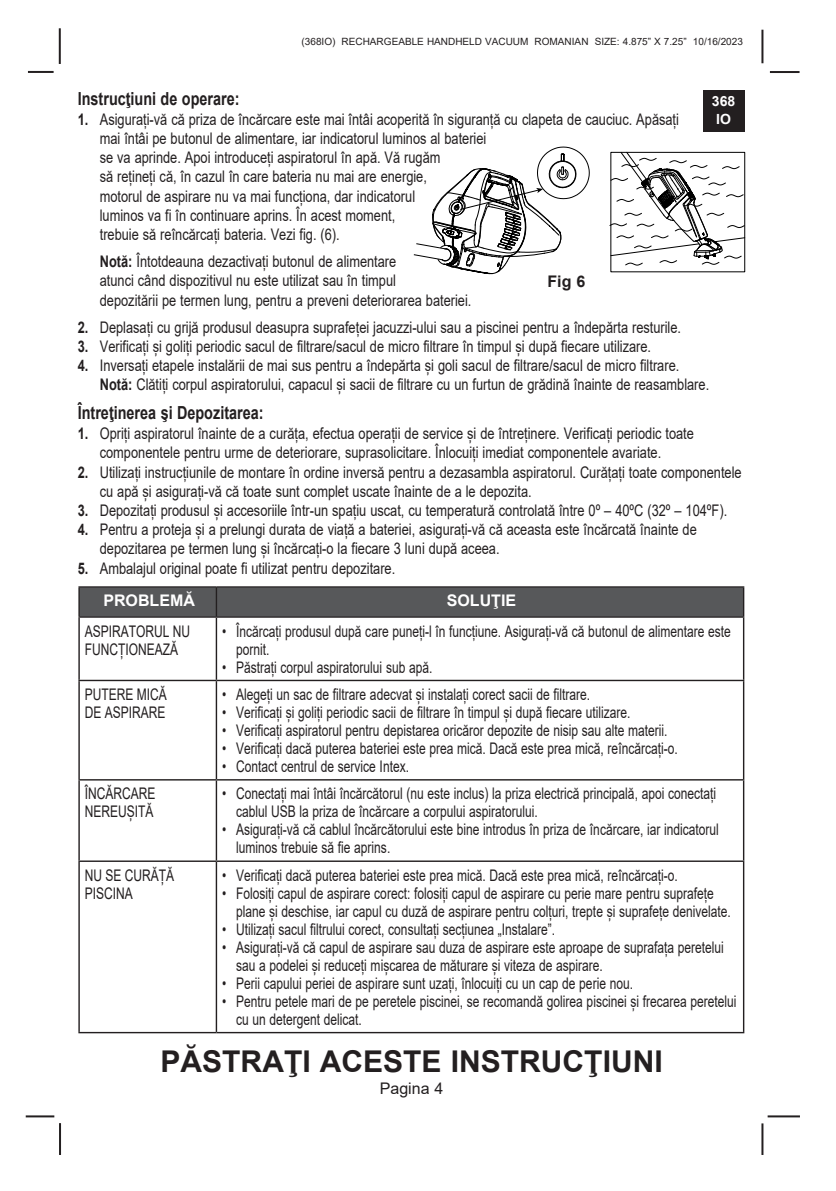
<style>
.page{position:relative;width:836px;height:1191px;background:#fff}
.page>*{position:absolute;margin:0;border:0;box-sizing:border-box;transform-origin:0 0}
.t1{font:700 30px "Arial";color:#231f20}
.t2{font:700 18px "Arial";color:#231f20;scale:.8 1}
.t3{font:16px "Arial";color:#231f20;scale:.8 1}
.t4{font:16px "Arial";color:#231f20;scale:.75 1}
.t5{font:700 16px "Arial";color:#fff}
.t6{font:16px "Arial";color:#231f20}
.t7{font:700 16px "Arial";color:#231f20}
.t8{font:700 14px/18px "Arial";color:#fff;text-align:center}
.t9{font:10px "Arial";color:#231f20}
.s1{font-weight:700}
</style>
<div class="page">
<hr style="left:767px;top:1115px;width:32px;height:2px;background:#231f20">
<hr style="left:769px;top:71px;width:30px;height:2px;background:#231f20">
<hr style="left:761px;top:30px;width:2px;height:33px;background:#231f20">
<hr style="left:761px;top:1123px;width:2px;height:32px;background:#231f20">
<hr style="left:28px;top:71px;width:26px;height:2px;background:#231f20">
<hr style="left:59px;top:28px;width:2px;height:36px;background:#231f20">
<hr style="left:59px;top:1123px;width:2px;height:32px;background:#231f20">
<hr style="left:26px;top:1115px;width:28px;height:2px;background:#231f20">
<hr style="left:78px;top:617px;width:2px;height:63px;background:#231f20">
<hr style="left:216px;top:617px;width:1px;height:63px;background:#231f20">
<hr style="left:742px;top:617px;width:2px;height:63px;background:#231f20">
<hr style="left:78px;top:680px;width:138px;height:1px;background:#231f20">
<hr style="left:78px;top:681px;width:2px;height:98px;background:#231f20">
<hr style="left:216px;top:680px;width:528px;height:1px;background:#231f20">
<hr style="left:216px;top:681px;width:1px;height:98px;background:#231f20">
<hr style="left:742px;top:681px;width:2px;height:98px;background:#231f20">
<hr style="left:78px;top:779px;width:138px;height:1px;background:#231f20">
<hr style="left:78px;top:780px;width:2px;height:80px;background:#231f20">
<hr style="left:216px;top:779px;width:528px;height:1px;background:#231f20">
<hr style="left:216px;top:780px;width:1px;height:80px;background:#231f20">
<hr style="left:742px;top:780px;width:2px;height:80px;background:#231f20">
<hr style="left:78px;top:860px;width:138px;height:2px;background:#231f20">
<hr style="left:78px;top:862px;width:2px;height:170px;background:#231f20">
<hr style="left:216px;top:860px;width:528px;height:2px;background:#231f20">
<hr style="left:216px;top:862px;width:1px;height:170px;background:#231f20">
<hr style="left:742px;top:862px;width:2px;height:170px;background:#231f20">
<hr style="left:78px;top:1032px;width:138px;height:1px;background:#231f20">
<hr style="left:216px;top:1032px;width:528px;height:1px;background:#231f20">
<hr style="left:78px;top:587px;width:2px;height:29px;background:#231f20">
<hr style="left:78px;top:586px;width:138px;height:1px;background:#231f20">
<hr style="left:216px;top:586px;width:528px;height:1px;background:#231f20">
<div style="left:79px;top:587px;width:663px;height:29px;background:#57585a"></div>
<hr style="left:742px;top:587px;width:2px;height:29px;background:#231f20">
<hr style="left:78px;top:616px;width:138px;height:1px;background:#231f20">
<hr style="left:216px;top:616px;width:528px;height:1px;background:#231f20">
<svg style="left:609px;top:90px;width:136px;height:183px"></svg>
<svg style="left:413px;top:146px;width:176px;height:128px"></svg>
<p class="t9" style="left:301px;top:35px;width:442px">(368IO) RECHARGEABLE HANDHELD VACUUM ROMANIAN SIZE: 4.875” X 7.25” 10/16/2023</p>
<p class="t2" style="left:78px;top:86px;width:204px">Instrucţiuni de operare:</p>
<p class="t3" style="left:78px;top:108px;width:752px"><span class="s1">1.</span> Asigurați-vă că priza de încărcare este mai întâi acoperită în siguranță cu clapeta de cauciuc. Apăsați</p>
<p class="t3" style="left:100px;top:127px;width:484px">mai întâi pe butonul de alimentare, iar indicatorul luminos al bateriei</p>
<p class="t3" style="left:100px;top:146px;width:427px">se va aprinde. Apoi introduceți aspiratorul în apă. Vă rugăm</p>
<p class="t3" style="left:100px;top:166px;width:410px">să rețineți că, în cazul în care bateria nu mai are energie,</p>
<p class="t3" style="left:100px;top:185px;width:395px">motorul de aspirare nu va mai funcționa, dar indicatorul</p>
<p class="t3" style="left:100px;top:204px;width:371px">luminos va fi în continuare aprins. În acest moment,</p>
<p class="t3" style="left:100px;top:223px;width:301px">trebuie să reîncărcați bateria. Vezi fig. (6).</p>
<p class="t3" style="left:100px;top:250px;width:372px"><span class="s1">Notă:</span> Întotdeauna dezactivați butonul de alimentare</p>
<p class="t3" style="left:100px;top:270px;width:371px">atunci când dispozitivul nu este utilizat sau în timpul</p>
<p class="t3" style="left:100px;top:289px;width:466px">depozitării pe termen lung, pentru a preveni deteriorarea bateriei.</p>
<p class="t3" style="left:78px;top:316px;width:755px"><span class="s1">2.</span> Deplasați cu grijă produsul deasupra suprafeței jacuzzi-ului sau a piscinei pentru a îndepărta resturile.</p>
<p class="t3" style="left:78px;top:335px;width:718px"><span class="s1">3.</span> Verificați și goliți periodic sacul de filtrare/sacul de micro filtrare în timpul și după fiecare utilizare.</p>
<p class="t3" style="left:78px;top:354px;width:753px"><span class="s1">4.</span> Inversați etapele instalării de mai sus pentru a îndepărta și goli sacul de filtrare/sacul de micro filtrare.</p>
<p class="t3" style="left:100px;top:374px;width:763px"><span class="s1">Notă:</span> Clătiți corpul aspiratorului, capacul și sacii de filtrare cu un furtun de grădină înainte de reasamblare.</p>
<p class="t2" style="left:78px;top:400px;width:234px">Întreţinerea şi Depozitarea:</p>
<p class="t3" style="left:78px;top:422px;width:771px"><span class="s1">1.</span> Opriți aspiratorul înainte de a curăța, efectua operații de service și de întreținere. Verificați periodic toate</p>
<p class="t3" style="left:100px;top:442px;width:703px">componentele pentru urme de deteriorare, suprasolicitare. Înlocuiți imediat componentele avariate.</p>
<p class="t3" style="left:78px;top:461px;width:831px"><span class="s1">2.</span> Utilizați instrucțiunile de montare în ordine inversă pentru a dezasambla aspiratorul. Curățați toate componentele</p>
<p class="t3" style="left:100px;top:480px;width:541px">cu apă și asigurați-vă că toate sunt complet uscate înainte de a le depozita.</p>
<p class="t3" style="left:78px;top:499px;width:813px"><span class="s1">3.</span> Depozitați produsul și accesoriile într-un spațiu uscat, cu temperatură controlată între 0º – 40ºC (32º – 104ºF).</p>
<p class="t3" style="left:78px;top:518px;width:775px"><span class="s1">4.</span> Pentru a proteja și a prelungi durata de viață a bateriei, asigurați-vă că aceasta este încărcată înainte de</p>
<p class="t3" style="left:100px;top:538px;width:501px">depozitarea pe termen lung și încărcați-o la fiecare 3 luni după aceea.</p>
<p class="t3" style="left:78px;top:557px;width:398px"><span class="s1">5.</span> Ambalajul original poate fi utilizat pentru depozitare.</p>
<p class="t5" style="left:103px;top:589px;width:93px">PROBLEMĂ</p>
<p class="t5" style="left:446px;top:589px;width:71px">SOLUŢIE</p>
<p class="t4" style="left:85px;top:620px;width:142px">ASPIRATORUL NU</p>
<p class="t4" style="left:85px;top:638px;width:126px">FUNCȚIONEAZĂ</p>
<p class="t8" style="left:711px;top:92px;width:25px">368<br>IO</p>
<p class="t7" style="left:547px;top:270px;width:39px">Fig 6</p>
<p class="t4" style="left:222px;top:620px;width:679px">• Încărcați produsul după care puneți-l în funcțiune. Asigurați-vă că butonul de alimentare este</p>
<p class="t4" style="left:236px;top:638px;width:46px">pornit.</p>
<p class="t4" style="left:222px;top:656px;width:282px">• Păstrați corpul aspiratorului sub apă.</p>
<p class="t4" style="left:85px;top:683px;width:111px">PUTERE MICĂ</p>
<p class="t4" style="left:85px;top:701px;width:109px">DE ASPIRARE</p>
<p class="t4" style="left:222px;top:683px;width:492px">• Alegeți un sac de filtrare adecvat și instalați corect sacii de filtrare.</p>
<p class="t4" style="left:222px;top:701px;width:546px">• Verificați și goliți periodic sacii de filtrare în timpul și după fiecare utilizare.</p>
<p class="t4" style="left:222px;top:719px;width:595px">• Verificați aspiratorul pentru depistarea oricăror depozite de nisip sau alte materii.</p>
<p class="t4" style="left:222px;top:737px;width:608px">• Verificați dacă puterea bateriei este prea mică. Dacă este prea mică, reîncărcați-o.</p>
<p class="t4" style="left:222px;top:755px;width:251px">• Contact centrul de service Intex.</p>
<p class="t4" style="left:85px;top:782px;width:96px">ÎNCĂRCARE</p>
<p class="t4" style="left:85px;top:800px;width:93px">NEREUȘITĂ</p>
<p class="t4" style="left:222px;top:782px;width:660px">• Conectați mai întâi încărcătorul (nu este inclus) la priza electrică principală, apoi conectați</p>
<p class="t4" style="left:236px;top:800px;width:403px">cablul USB la priza de încărcare a corpului aspiratorului.</p>
<p class="t4" style="left:222px;top:818px;width:663px">• Asigurați-vă că cablul încărcătorului este bine introdus în priza de încărcare, iar indicatorul</p>
<p class="t4" style="left:236px;top:836px;width:207px">luminos trebuie să fie aprins.</p>
<p class="t4" style="left:85px;top:864px;width:121px">NU SE CURĂȚĂ</p>
<p class="t4" style="left:85px;top:882px;width:66px">PISCINA</p>
<p class="t4" style="left:222px;top:864px;width:608px">• Verificați dacă puterea bateriei este prea mică. Dacă este prea mică, reîncărcați-o.</p>
<p class="t4" style="left:222px;top:882px;width:656px">• Folosiți capul de aspirare corect: folosiți capul de aspirare cu perie mare pentru suprafețe</p>
<p class="t4" style="left:236px;top:900px;width:661px">plane și deschise, iar capul cu duză de aspirare pentru colțuri, trepte și suprafețe denivelate.</p>
<p class="t4" style="left:222px;top:918px;width:445px">• Utilizați sacul filtrului corect, consultați secțiunea „Instalare”.</p>
<p class="t4" style="left:222px;top:936px;width:670px">• Asigurați-vă că capul de aspirare sau duza de aspirare este aproape de suprafața peretelui</p>
<p class="t4" style="left:236px;top:954px;width:490px">sau a podelei și reduceți mișcarea de măturare și viteza de aspirare.</p>
<p class="t4" style="left:222px;top:972px;width:549px">• Perii capului periei de aspirare sunt uzați, înlocuiți cu un cap de perie nou.</p>
<p class="t4" style="left:222px;top:990px;width:687px">• Pentru petele mari de pe peretele piscinei, se recomandă golirea piscinei și frecarea peretelui</p>
<p class="t4" style="left:236px;top:1008px;width:169px">cu un detergent delicat.</p>
<h1 class="t1" style="left:160px;top:1040px;width:503px">PĂSTRAŢI ACESTE INSTRUCŢIUNI</h1>
<p class="t6" style="left:379px;top:1077px;width:65px">Pagina 4</p>
</div>
